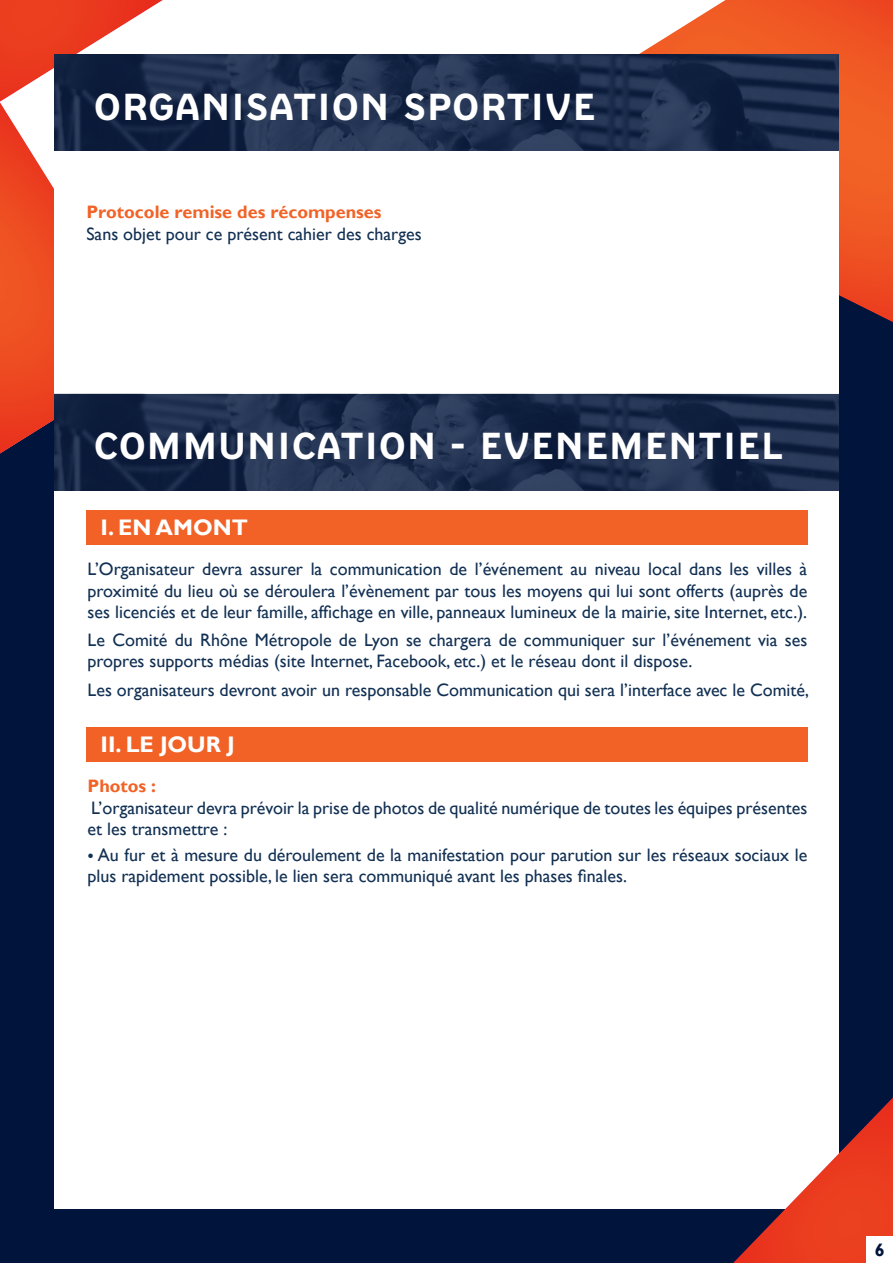
<style>
.page{position:relative;width:893px;height:1263px;background:#00143c}
.page>*{position:absolute;margin:0;border:0;box-sizing:border-box;transform-origin:0 0}
.t1{font:37.5px "FFBB";color:#fff}
.t2{font:700 22.5px "Gill Sans";color:#fff}
.t3{font:18px/21.6px "Gill Sans";color:#123053}
.t4{font:700 18px "Gill Sans";color:#f26226}
.t5{font:700 18px "Gill Sans";color:#00143c}
.s1{font-weight:700;color:#f26226}
</style>
<div class="page">
<svg style="left:725px;top:0;width:168px;height:322px;background:#e85524"></svg>
<svg style="left:170px;top:0;width:555px;height:54px;background:#fdf2ee"></svg>
<svg style="left:0;top:0;width:170px;height:78px;background:#ef6e59"></svg>
<svg style="left:0;top:78px;width:54px;height:376px;background:#e46145"></svg>
<div style="left:54px;top:151px;width:785px;height:1058px;background:#fff"></div>
<svg style="left:733px;top:1097px;width:160px;height:166px"></svg>
<div style="left:866px;top:1236px;width:27px;height:27px;background:#fff"></div>
<img style="left:54px;top:54px;width:785px;height:97px">
<img style="left:54px;top:394px;width:785px;height:97px">
<div style="left:86px;top:727px;width:721px;height:34px;background:#f26226"></div>
<div style="left:86px;top:510px;width:721px;height:34px;background:#f26226"></div>
<p class="t1" style="left:94px;top:85px;width:504px">ORGANISATION SPORTIVE</p>
<p class="t3" style="left:86px;top:202px;width:337px"><span class="s1">Protocole remise des récompenses<br></span>Sans objet pour ce présent cahier des charges</p>
<p class="t1" style="left:94px;top:425px;width:692px">COMMUNICATION - EVENEMENTIEL</p>
<p class="t2" style="left:101px;top:514px;width:149px">I. EN AMONT</p>
<p class="t3" style="left:88px;top:558px;width:721px;text-align:justify">L’Organisateur devra assurer la communication de l’événement au niveau local dans les villes à proximité du lieu où se déroulera l’évènement par tous les moyens qui lui sont offerts (auprès de ses licenciés et de leur famille, affichage en ville, panneaux lumineux de la mairie, site Internet, etc.).</p>
<p class="t3" style="left:88px;top:629px;width:721px">Le Comité du Rhône Métropole de Lyon se chargera de communiquer sur l’événement via ses propres supports médias (site Internet, Facebook, etc.) et le réseau dont il dispose.</p>
<p class="t3" style="left:88px;top:680px;width:723px">Les organisateurs devront avoir un responsable Communication qui sera l’interface avec le Comité,</p>
<p class="t2" style="left:101px;top:731px;width:136px">II. LE JOUR J</p>
<p class="t4" style="left:88px;top:775px;width:70px">Photos :</p>
<p class="t3" style="left:88px;top:797px;width:721px">L’organisateur devra prévoir la prise de photos de qualité numérique de toutes les équipes présentes et les transmettre :</p>
<p class="t3" style="left:88px;top:844px;width:721px">• Au fur et à mesure du déroulement de la manifestation pour parution sur les réseaux sociaux le plus rapidement possible, le lien sera communiqué avant les phases finales.</p>
<p class="t5" style="left:875px;top:1239px;width:11px">6</p>
</div>
